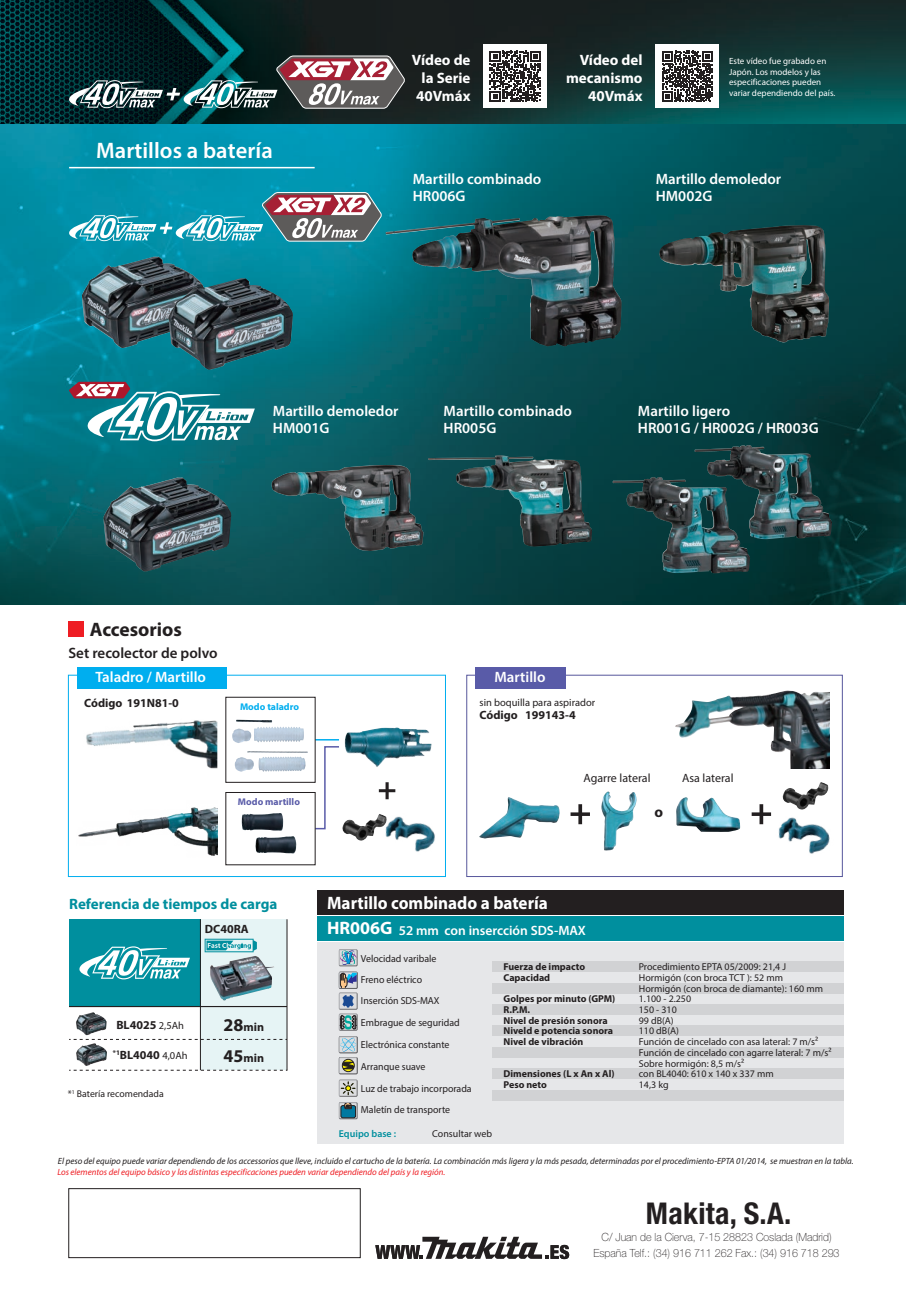
<style>
.page{position:relative;width:906px;height:1289px;background:#fff}
.page>*{position:absolute;margin:0;border:0;box-sizing:border-box;transform-origin:0 0}
.t1{font:700 condensed 30px "Helvetica Neue LT Std";letter-spacing:.01em;color:#231f20}
.t2{font:600 22.5px "Myriad Pro";letter-spacing:.005em;color:#fff}
.t3{font:700 19.5px "Myriad Pro";color:#231f20}
.t4{font:700 18px "Myriad Pro";color:#fff;scale:.95 1}
.t5{font:600 15px/17.4px "Myriad Pro";color:#fff}
.t6{font:700 15px/18px "Myriad Pro";color:#fff;text-align:right}
.t7{font:700 15px "Myriad Pro";color:#008f9e}
.t8{font:600 15px "Myriad Pro";color:#231f20}
.t9{font:700 15px "Myriad Pro";color:#231f20}
.t10{font:600 13.5px "Myriad Pro";color:#fff}
.t11{font:700 12px "Myriad Pro";color:#231f20}
.t12{font:12px "Myriad Pro";color:#231f20}
.t13{font:100 11.25px/16.5px "Helvetica Neue LT Std";color:#231f20;text-align:center;scale:.95 1}
.t14{font:10.5px "Myriad Pro";color:#231f20}
.t15{font:10.2px/21.8px "Myriad Pro";color:#231f20}
.t16{font:10.05px/10.6px "Myriad Pro";color:#231f20}
.t17{font:700 10.05px/10.6px "Myriad Pro";color:#231f20}
.t18{font:9.9px "Myriad Pro";color:#231f20}
.t19{font:600 9.9px "Myriad Pro";color:#008f9e}
.t20{font:9.75px "Myriad Pro";color:#231f20}
.t21{font:700 9.75px "Myriad Pro";color:#595ba8}
.t22{font:700 9.75px "Myriad Pro";color:#00aeef}
.t23{font:italic 9px "Myriad Pro";color:#231f20}
.t24{font:italic 9px "Myriad Pro";color:#ee1d23}
.t25{font:9px/10.8px "Myriad Pro";color:#fff}
.s1{font-weight:400;font-size:10.5px}
.s2{font-size:18px}
.s3{font-weight:700;font-size:18px}
</style>
<div class="page">
<img style="left:0;top:124px;width:906px;height:480px">
<hr style="left:69px;top:167px;width:246px;height:1px;background:#fff">
<img style="left:82px;top:256px;width:124px;height:92px">
<img style="left:169px;top:278px;width:124px;height:92px">
<img style="left:103px;top:477px;width:128px;height:94px">
<img style="left:659px;top:225px;width:143px;height:117px">
<img style="left:478px;top:455px;width:21px;height:2px">
<img style="left:271px;top:465px;width:152px;height:86px">
<svg style="left:69px;top:382px;width:186px;height:59px"></svg>
<img style="left:612px;top:477px;width:47px;height:6px">
<img style="left:694px;top:445px;width:54px;height:7px">
<img style="left:0;top:0;width:905px;height:124px">
<div style="left:655px;top:44px;width:64px;height:64px;background:#fff"></div>
<svg style="left:662px;top:51px;width:51px;height:51px"></svg>
<div style="left:483px;top:44px;width:64px;height:64px;background:#fff"></div>
<svg style="left:490px;top:51px;width:51px;height:51px"></svg>
<div style="left:317px;top:942px;width:526px;height:202px;background:#e6e7e9"></div>
<div style="left:492px;top:961px;width:351px;height:11px;background:#d1d2d4"></div>
<div style="left:492px;top:982px;width:351px;height:11px;background:#d1d2d4"></div>
<div style="left:492px;top:1004px;width:351px;height:10px;background:#d1d2d4"></div>
<div style="left:492px;top:1025px;width:351px;height:11px;background:#d1d2d4"></div>
<div style="left:492px;top:1046px;width:351px;height:11px;background:#d1d2d4"></div>
<div style="left:492px;top:1068px;width:351px;height:11px;background:#d1d2d4"></div>
<div style="left:492px;top:1089px;width:351px;height:11px;background:#d1d2d4"></div>
<div style="left:317px;top:890px;width:526px;height:24px;background:#231f20"></div>
<div style="left:317px;top:916px;width:526px;height:24px;background:#008f9e"></div>
<div style="left:200px;top:919px;width:87px;height:151px;background:#e6f4f5"></div>
<div style="left:69px;top:919px;width:131px;height:87px;background:#008f9e"></div>
<svg style="left:79px;top:946px;width:111px;height:33px"></svg>
<svg style="left:205px;top:938px;width:52px;height:14px"></svg>
<svg style="left:339px;top:949px;width:18px;height:81px"></svg>
<div style="left:339px;top:1057px;width:18px;height:17px;background:#88888b"></div>
<svg style="left:339px;top:1036px;width:18px;height:37px"></svg>
<svg style="left:339px;top:1079px;width:18px;height:17px"></svg>
<svg style="left:339px;top:1102px;width:18px;height:17px"></svg>
<svg style="left:339px;top:1102px;width:18px;height:16px"></svg>
<div style="left:68px;top:621px;width:16px;height:15px;background:#ee1d23"></div>
<div style="left:68px;top:674px;width:378px;height:202px;border:1px solid #00aeef"></div>
<div style="left:77px;top:667px;width:149px;height:21px;background:#00aeef"></div>
<img style="left:345px;top:727px;width:87px;height:40px">
<img style="left:387px;top:816px;width:48px;height:36px">
<img style="left:342px;top:814px;width:45px;height:27px">
<img style="left:236px;top:719px;width:36px;height:3px">
<img style="left:247px;top:751px;width:61px;height:1px">
<img style="left:235px;top:757px;width:19px;height:14px">
<img style="left:232px;top:728px;width:19px;height:15px">
<img style="left:254px;top:726px;width:50px;height:16px">
<img style="left:258px;top:756px;width:48px;height:15px">
<img style="left:242px;top:813px;width:41px;height:17px">
<img style="left:255px;top:836px;width:41px;height:17px">
<svg style="left:379px;top:782px;width:16px;height:17px"></svg>
<svg style="left:314px;top:739px;width:25px;height:91px"></svg>
<img style="left:86px;top:720px;width:131px;height:49px">
<img style="left:78px;top:807px;width:139px;height:49px">
<div style="left:466px;top:674px;width:376px;height:202px;border:1px solid #57579c"></div>
<img style="left:771px;top:812px;width:59px;height:42px">
<img style="left:782px;top:782px;width:47px;height:28px">
<img style="left:601px;top:791px;width:36px;height:59px">
<img style="left:676px;top:797px;width:64px;height:35px">
<img style="left:479px;top:797px;width:81px;height:41px">
<div style="left:475px;top:667px;width:90px;height:21px;background:#595ba8"></div>
<svg style="left:751px;top:804px;width:20px;height:20px"></svg>
<svg style="left:570px;top:804px;width:20px;height:20px"></svg>
<img style="left:746px;top:690px;width:41px;height:7px">
<hr style="left:905px;top:0;width:1px;height:172px;background:#080302">
<svg style="left:69px;top:55px;width:337px;height:54px;background:#525e61"></svg>
<svg style="left:69px;top:192px;width:313px;height:50px;background:#529bac"></svg>
<hr style="left:69px;top:1005px;width:218px;height:2px;background:#231f20">
<svg style="left:69px;top:1039px;width:218px;height:1px"></svg>
<svg style="left:69px;top:1069px;width:218px;height:1px"></svg>
<hr style="left:200px;top:919px;width:1px;height:151px;background:#231f20">
<hr style="left:287px;top:919px;width:1px;height:151px;background:#231f20">
<img style="left:76px;top:1043px;width:31px;height:23px">
<img style="left:76px;top:1012px;width:31px;height:23px">
<img style="left:210px;top:956px;width:64px;height:44px">
<div style="left:68px;top:1188px;width:293px;height:69px;background:#fff;border:1px solid #231f20"></div>
<svg style="left:375px;top:1236px;width:194px;height:22px"></svg>
<img style="left:493px;top:215px;width:102px;height:10px">
<h2 class="t2" style="left:96px;top:136px;width:178px">Martillos a batería</h2>
<h3 class="t6" style="left:412px;top:50px;width:60px">Vídeo de la Serie<br>40Vmáx</h3>
<h3 class="t6" style="left:566px;top:50px;width:78px">Vídeo del mecanismo<br>40Vmáx</h3>
<p class="t25" style="left:729px;top:55px;width:108px">Este vídeo fue grabado en<br>Japón. Los modelos y las especificaciones pueden variar dependiendo del país.</p>
<h3 class="t5" style="left:413px;top:169px;width:130px">Martillo combinado<br>HR006G</h3>
<h3 class="t5" style="left:656px;top:169px;width:127px">Martillo demoledor</h3>
<h3 class="t5" style="left:656px;top:187px;width:58px">HM002G</h3>
<h3 class="t5" style="left:273px;top:402px;width:127px">Martillo demoledor<br>HM001G</h3>
<h3 class="t5" style="left:443px;top:402px;width:130px">Martillo combinado<br>HR005G</h3>
<h3 class="t5" style="left:638px;top:402px;width:182px">Martillo ligero<br>HR001G / HR002G / HR003G</h3>
<h3 class="t3" style="left:90px;top:616px;width:94px">Accesorios</h3>
<h3 class="t8" style="left:68px;top:643px;width:151px">Set recolector de polvo</h3>
<h3 class="t5" style="left:95px;top:668px;width:112px">Taladro / Martillo</h3>
<p class="t11" style="left:84px;top:695px;width:96px">Código 191N81-0</p>
<p class="t22" style="left:240px;top:700px;width:60px">Modo taladro</p>
<p class="t21" style="left:238px;top:795px;width:64px">Modo martillo</p>
<h3 class="t5" style="left:494px;top:668px;width:53px">Martillo</h3>
<p class="t14" style="left:479px;top:696px;width:117px">sin boquilla para aspirador</p>
<p class="t11" style="left:479px;top:707px;width:98px">Código 199143-4</p>
<p class="t12" style="left:583px;top:771px;width:68px">Agarre lateral</p>
<h3 class="t9" style="left:654px;top:802px;width:10px">o</h3>
<p class="t12" style="left:682px;top:771px;width:53px">Asa lateral</p>
<h3 class="t7" style="left:69px;top:894px;width:210px">Referencia de tiempos de carga</h3>
<p class="t11" style="left:205px;top:921px;width:45px">DC40RA</p>
<p class="t11" style="left:116px;top:1016px;width:69px">BL4025 <span class="s1">2,5Ah</span></p>
<p class="t11" style="left:113px;top:1047px;width:76px"><sup>*1</sup>BL4040 <span class="s1">4,0Ah</span></p>
<p class="t20" style="left:68px;top:1087px;width:97px">*<sup>1</sup> Batería recomendada</p>
<p class="t11" style="left:223px;top:1018px;width:42px"><span class="s2">28</span>min</p>
<p class="t11" style="left:223px;top:1050px;width:42px"><span class="s2">45</span>min</p>
<h3 class="t4" style="left:327px;top:891px;width:234px">Martillo combinado a batería</h3>
<h3 class="t10" style="left:327px;top:921px;width:260px"><span class="s3">HR006G</span> 52 mm con insercción SDS-MAX</h3>
<p class="t17" style="left:503px;top:961px;width:83px">Fuerza de impacto<br>Capacidad</p>
<p class="t17" style="left:503px;top:993px;width:113px">Golpes por minuto (GPM)<br>R.P.M.<br>Nivel de presión sonora<br>Niveld e potencia sonora<br>Nivel de vibración</p>
<p class="t17" style="left:503px;top:1068px;width:113px">Dimensiones (L x An x Al)<br>Peso neto</p>
<p class="t15" style="left:361px;top:947px;width:77px">Velocidad varibale</p>
<p class="t15" style="left:361px;top:989px;width:80px">Inserción SDS-MAX</p>
<p class="t15" style="left:361px;top:969px;width:63px">Freno eléctrico</p>
<p class="t15" style="left:361px;top:1011px;width:112px">Embrague de seguridad<br>Electrónica constante<br>Arranque suave<br>Luz de trabajo incorporada<br>Maletín de transporte</p>
<p class="t19" style="left:339px;top:1127px;width:59px">Equipo base :</p>
<p class="t18" style="left:432px;top:1127px;width:61px">Consultar web</p>
<p class="t16" style="left:639px;top:961px;width:194px">Procedimiento EPTA 05/2009: 21,4 J<br>Hormigón (con broca TCT ): 52 mm<br>Hormigón (con broca de diamante): 160 mm<br>1.100 - 2.250<br>150 - 310<br>99 dB(A)<br>110 dB(A)<br>Función de cincelado con asa lateral: 7 m/s²<br>Función de cincelado con agarre lateral: 7 m/s²<br>Sobre hormigón: 8,5 m/s²<br>con BL4040: 610 x 140 x 337 mm<br>14,3 kg</p>
<p class="t23" style="left:58px;top:1155px;width:797px">El peso del equipo puede variar dependiendo de los accessorios que lleve, incluido el cartucho de la batería. La combinación más ligera y la más pesada, determinadas por el procedimiento-EPTA 01/2014, se muestran en la tabla.</p>
<p class="t24" style="left:57px;top:1166px;width:389px">Los elementos del equipo básico y las distintas especificaciones pueden variar dependiendo del país y la región.</p>
<h1 class="t1" style="left:646px;top:1195px;width:147px">Makita, S.A.</h1>
<p class="t13" style="left:593px;top:1228px;width:260px">C/ Juan de la Cierva, 7-15 28823 Coslada (Madrid)<br>España Telf.: (34) 916 711 262 Fax.: (34) 916 718 293</p>
</div>
